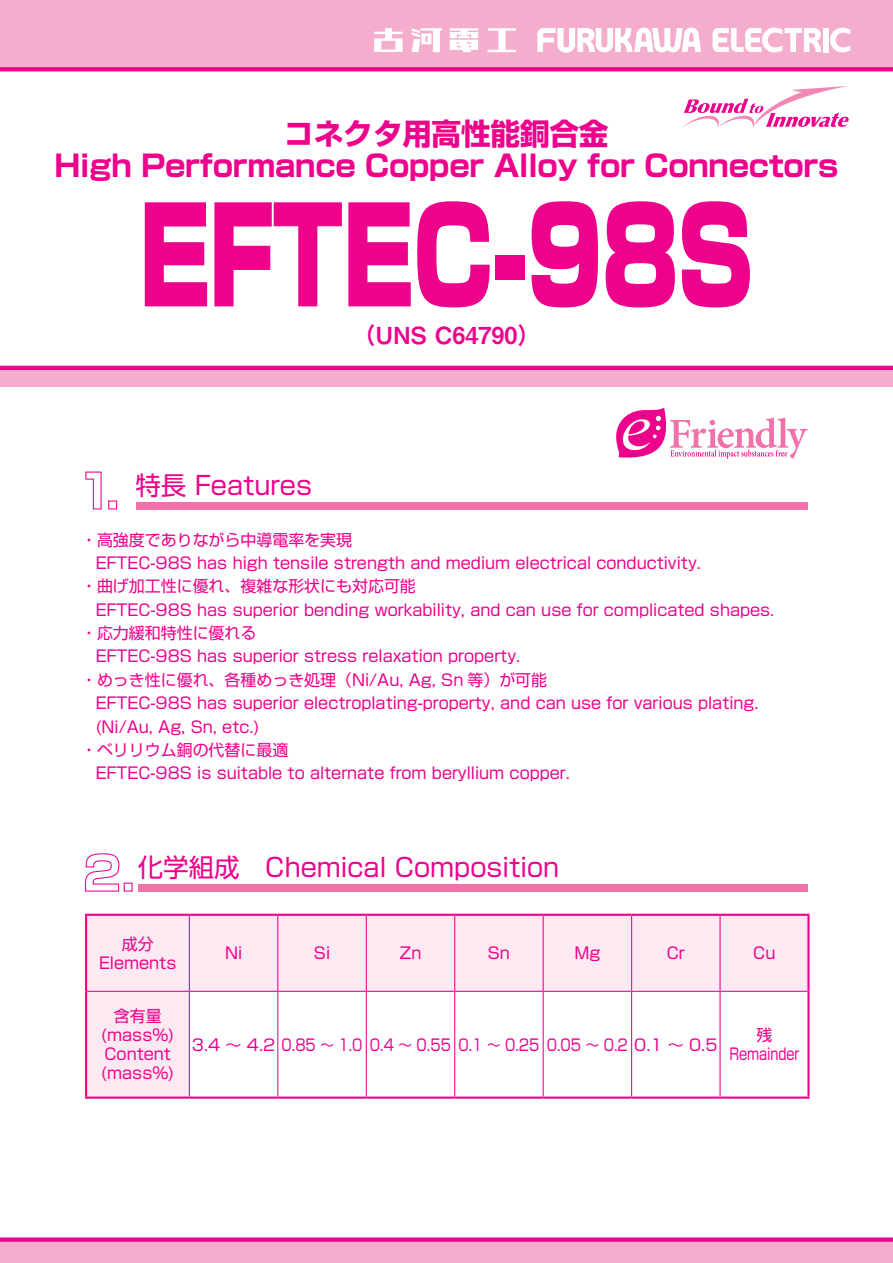
<style>
.page{position:relative;width:893px;height:1263px;background:#fff}
.page>*{position:absolute;margin:0;border:0;box-sizing:border-box;transform-origin:0 0}
.t1{font:900 132px "Shin Go Pro";letter-spacing:-.025em;color:#ed028c;scale:.72 1}
.t2{font:700 29.7px/32px "Shin Go Pro";letter-spacing:-.01em;color:#ed028c;text-align:center}
.t3{font:25.5px "Shin Go Pro";color:#ed028c}
.t4{font:23.4px "Midashi Go Pro MB31";color:#ed028c}
.t5{font:15.9px/19.2px "Shin Go Pro";color:#ed028c;text-align:center}
</style>
<div class="page">
<div style="left:0;top:0;width:893px;height:71px;background:#f5adce"></div>
<svg style="left:0;top:1237px;width:893px;height:26px;background:#f392c4"></svg>
<svg style="left:487px;top:28px;width:29px;height:24px"></svg>
<svg style="left:412px;top:28px;width:30px;height:24px"></svg>
<svg style="left:374px;top:28px;width:29px;height:24px"></svg>
<svg style="left:450px;top:28px;width:28px;height:24px"></svg>
<div style="left:823px;top:28px;width:5px;height:24px;background:#fff"></div>
<svg style="left:830px;top:28px;width:20px;height:24px"></svg>
<svg style="left:713px;top:28px;width:108px;height:24px"></svg>
<svg style="left:537px;top:28px;width:164px;height:25px"></svg>
<div style="left:0;top:367px;width:893px;height:20px;background:#f5adce"></div>
<hr style="left:0;top:366px;width:893px;height:4px;background:#ed028c">
<svg style="left:85px;top:471px;width:17px;height:39px"></svg>
<div style="left:108px;top:500px;width:9px;height:9px;border:1px solid #ed028c"></div>
<div style="left:136px;top:503px;width:672px;height:7px;background:#f171ab"></div>
<svg style="left:85px;top:853px;width:35px;height:39px"></svg>
<div style="left:139px;top:885px;width:669px;height:7px;background:#f171ab"></div>
<svg style="left:87px;top:916px;width:720px;height:180px;fill:#fce9f1"></svg>
<hr style="left:85px;top:914px;width:104px;height:2px;background:#ed028c">
<hr style="left:85px;top:916px;width:2px;height:75px;background:#ed028c">
<hr style="left:189px;top:914px;width:89px;height:2px;background:#ed028c">
<hr style="left:278px;top:914px;width:88px;height:2px;background:#ed028c">
<hr style="left:366px;top:914px;width:89px;height:2px;background:#ed028c">
<hr style="left:455px;top:914px;width:88px;height:2px;background:#ed028c">
<hr style="left:543px;top:914px;width:89px;height:2px;background:#ed028c">
<hr style="left:632px;top:914px;width:88px;height:2px;background:#ed028c">
<hr style="left:720px;top:914px;width:90px;height:2px;background:#ed028c">
<hr style="left:807px;top:916px;width:3px;height:75px;background:#ed028c">
<hr style="left:85px;top:991px;width:2px;height:105px;background:#ed028c">
<hr style="left:807px;top:991px;width:3px;height:105px;background:#ed028c">
<hr style="left:85px;top:1096px;width:104px;height:3px;background:#ed028c">
<hr style="left:189px;top:1096px;width:89px;height:3px;background:#ed028c">
<hr style="left:278px;top:1096px;width:88px;height:3px;background:#ed028c">
<hr style="left:366px;top:1096px;width:89px;height:3px;background:#ed028c">
<hr style="left:455px;top:1096px;width:88px;height:3px;background:#ed028c">
<hr style="left:543px;top:1096px;width:89px;height:3px;background:#ed028c">
<hr style="left:632px;top:1096px;width:88px;height:3px;background:#ed028c">
<hr style="left:720px;top:1096px;width:90px;height:3px;background:#ed028c">
<hr style="left:189px;top:916px;width:1px;height:75px;background:#ed028c">
<hr style="left:277px;top:916px;width:1px;height:75px;background:#ed028c">
<hr style="left:366px;top:916px;width:1px;height:75px;background:#ed028c">
<hr style="left:454px;top:916px;width:1px;height:75px;background:#ed028c">
<hr style="left:543px;top:916px;width:1px;height:75px;background:#ed028c">
<hr style="left:631px;top:916px;width:1px;height:75px;background:#ed028c">
<hr style="left:719px;top:916px;width:2px;height:75px;background:#ed028c">
<hr style="left:87px;top:991px;width:102px;height:1px;background:#ed028c">
<hr style="left:189px;top:991px;width:89px;height:1px;background:#ed028c">
<hr style="left:189px;top:992px;width:1px;height:104px;background:#ed028c">
<hr style="left:278px;top:991px;width:88px;height:1px;background:#ed028c">
<hr style="left:277px;top:992px;width:1px;height:104px;background:#ed028c">
<hr style="left:366px;top:991px;width:89px;height:1px;background:#ed028c">
<hr style="left:366px;top:992px;width:1px;height:104px;background:#ed028c">
<hr style="left:455px;top:991px;width:88px;height:1px;background:#ed028c">
<hr style="left:454px;top:992px;width:1px;height:104px;background:#ed028c">
<hr style="left:543px;top:991px;width:89px;height:1px;background:#ed028c">
<hr style="left:543px;top:992px;width:1px;height:104px;background:#ed028c">
<hr style="left:632px;top:991px;width:88px;height:1px;background:#ed028c">
<hr style="left:631px;top:992px;width:1px;height:104px;background:#ed028c">
<hr style="left:720px;top:991px;width:87px;height:1px;background:#ed028c">
<hr style="left:719px;top:992px;width:2px;height:104px;background:#ed028c">
<svg style="left:683px;top:86px;width:166px;height:42px"></svg>
<svg style="left:616px;top:407px;width:191px;height:52px"></svg>
<h2 class="t2" style="left:54px;top:115px;width:786px">コネクタ用高性能銅合金<br>High Performance Copper Alloy for Connectors</h2>
<h1 class="t1" style="left:138px;top:152px;width:858px">EFTEC-98S</h1>
<h3 class="t4" style="left:352px;top:316px;width:190px">（UNS C64790）</h3>
<h3 class="t3" style="left:135px;top:464px;width:178px">特長 Features</h3>
<p class="t5" style="left:81px;top:528px;width:273px">・高強度でありながら中導電率を実現</p>
<p class="t5" style="left:96px;top:551px;width:607px">EFTEC-98S has high tensile strength and medium electrical conductivity.</p>
<p class="t5" style="left:81px;top:575px;width:336px">・曲げ加工性に優れ、複雑な形状にも対応可能</p>
<p class="t5" style="left:96px;top:598px;width:680px">EFTEC-98S has superior bending workability, and can use for complicated shapes.</p>
<p class="t5" style="left:81px;top:621px;width:177px">・応力緩和特性に優れる</p>
<p class="t5" style="left:96px;top:645px;width:426px">EFTEC-98S has superior stress relaxation property.</p>
<p class="t5" style="left:81px;top:668px;width:468px">・めっき性に優れ、各種めっき処理（Ni/Au, Ag, Sn 等）が可能</p>
<p class="t5" style="left:96px;top:692px;width:664px">EFTEC-98S has superior electroplating-property, and can use for various plating.</p>
<p class="t5" style="left:96px;top:715px;width:165px">(Ni/Au, Ag, Sn, etc.)</p>
<p class="t5" style="left:81px;top:738px;width:209px">・ベリリウム銅の代替に最適</p>
<p class="t5" style="left:96px;top:762px;width:476px">EFTEC-98S is suitable to alternate from beryllium copper.</p>
<h3 class="t3" style="left:138px;top:846px;width:423px">化学組成 Chemical Composition</h3>
<p class="t5" style="left:99px;top:932px;width:79px">成分<br>Elements</p>
<p class="t5" style="left:225px;top:941px;width:19px">Ni</p>
<p class="t5" style="left:314px;top:941px;width:18px">Si</p>
<p class="t5" style="left:399px;top:941px;width:24px">Zn</p>
<p class="t5" style="left:488px;top:941px;width:24px">Sn</p>
<p class="t5" style="left:574px;top:941px;width:27px">Mg</p>
<p class="t5" style="left:667px;top:941px;width:20px">Cr</p>
<p class="t5" style="left:753px;top:941px;width:24px">Cu</p>
<p class="t5" style="left:101px;top:1004px;width:74px">含有量(mass%)<br>Content (mass%)</p>
<p class="t5" style="left:192px;top:1033px;width:527px">3.4 ～ 4.2 0.85 ～ 1.0 0.4 ～ 0.55 0.1 ～ 0.25 0.05 ～ 0.2 0.1 ～ 0.5</p>
<p class="t5" style="left:729px;top:1023px;width:71px">残<br>Remainder</p>
</div>
